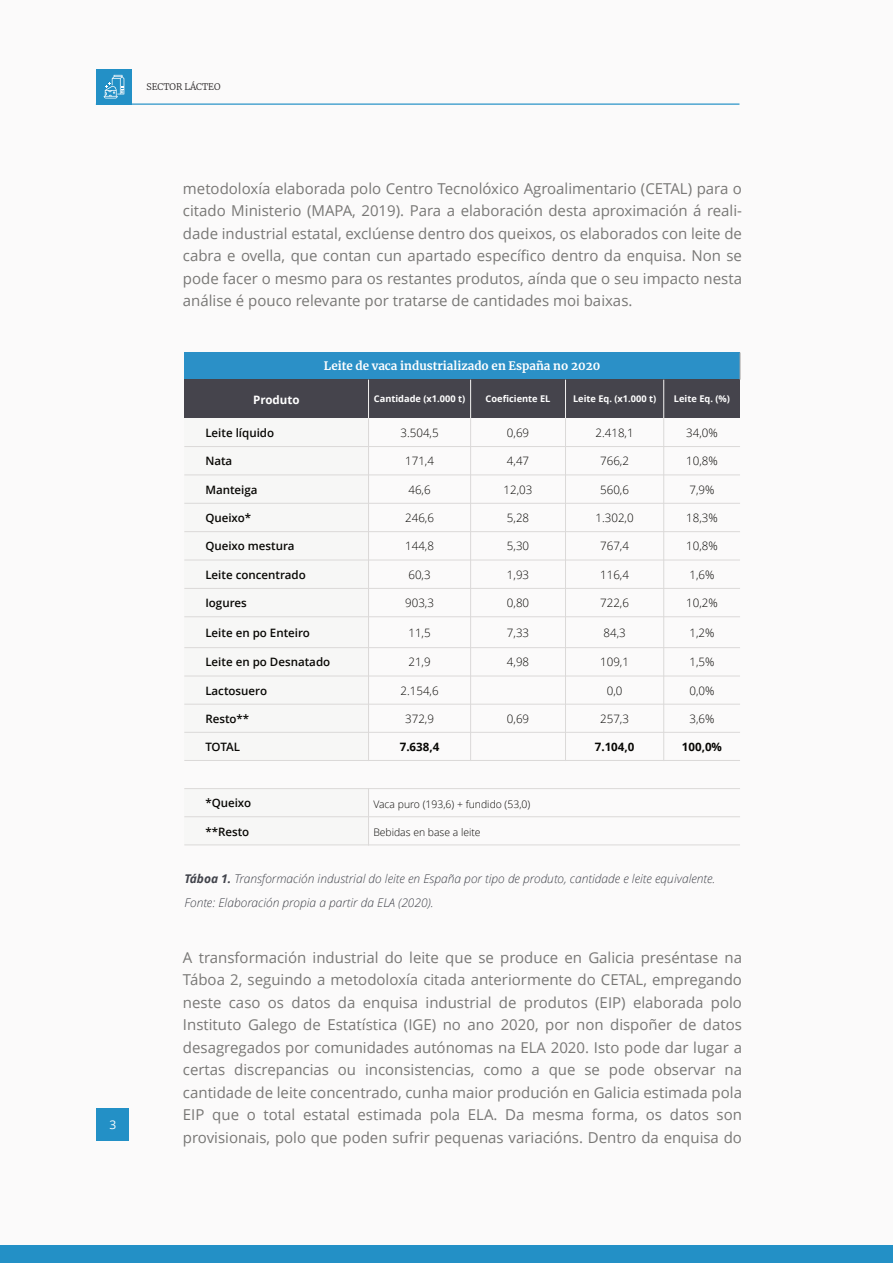
<style>
.page{position:relative;width:893px;height:1263px;background:#fbfafa}
.page>*{position:absolute;margin:0;border:0;box-sizing:border-box;transform-origin:0 0}
.t1{font:15px/22.5px "Open Sans";color:#787775;text-align:justify}
.t2{font:italic 300 12px/24px "Open Sans";color:#41434b}
.t3{font:12px "Open Sans";color:#fff}
.t4{font:300 11.55px "Open Sans";color:#080704}
.t5{font:600 11.55px "Open Sans";color:#080704}
.t6{font:700 11.55px "Merriweather";color:#fff}
.t7{font:700 11.55px "Open Sans";color:#080704}
.t8{font:700 11.55px "Open Sans";color:#fff}
.t9{font:300 10.35px "Open Sans";color:#080704}
.t10{font:700 9.3px "Open Sans";color:#fff}
.t11{font:300 9px "Merriweather";color:#231f20}
.s1{font-weight:700}
</style>
<div class="page">
<hr style="left:96px;top:104px;width:643px;height:1px;background:#2390c6">
<div style="left:96px;top:69px;width:36px;height:35px;background:#2390c6"></div>
<svg style="left:104px;top:75px;width:20px;height:23px"></svg>
<div style="left:97px;top:1108px;width:32px;height:33px;background:#2390c6"></div>
<div style="left:0;top:1245px;width:893px;height:18px;background:#2390c6"></div>
<div style="left:184px;top:353px;width:556px;height:27px;background:#2b90c7"></div>
<div style="left:184px;top:380px;width:184px;height:38px;background:#45444c"></div>
<div style="left:368px;top:380px;width:103px;height:38px;background:#45444c"></div>
<div style="left:471px;top:380px;width:94px;height:38px;background:#45444c"></div>
<div style="left:565px;top:380px;width:99px;height:38px;background:#45444c"></div>
<div style="left:664px;top:380px;width:76px;height:38px;background:#45444c"></div>
<div style="left:184px;top:418px;width:184px;height:28px;background:#f7f7f6"></div>
<div style="left:184px;top:446px;width:184px;height:29px;background:#f7f7f6"></div>
<div style="left:184px;top:475px;width:184px;height:28px;background:#f7f7f6"></div>
<div style="left:184px;top:503px;width:184px;height:29px;background:#f7f7f6"></div>
<div style="left:184px;top:532px;width:184px;height:28px;background:#f7f7f6"></div>
<div style="left:184px;top:560px;width:184px;height:28px;background:#f7f7f6"></div>
<div style="left:184px;top:588px;width:184px;height:29px;background:#f7f7f6"></div>
<div style="left:184px;top:617px;width:184px;height:31px;background:#f7f7f6"></div>
<div style="left:184px;top:648px;width:184px;height:28px;background:#f7f7f6"></div>
<div style="left:184px;top:676px;width:184px;height:28px;background:#f7f7f6"></div>
<div style="left:184px;top:704px;width:184px;height:28px;background:#f7f7f6"></div>
<div style="left:184px;top:732px;width:184px;height:28px;background:#f7f7f6"></div>
<div style="left:184px;top:789px;width:184px;height:28px;background:#f7f7f6"></div>
<div style="left:184px;top:817px;width:184px;height:28px;background:#f7f7f6"></div>
<hr style="left:368px;top:380px;width:1px;height:38px;background:#f4f3f2">
<hr style="left:368px;top:418px;width:1px;height:343px;background:#dbd9d8">
<svg style="left:368px;top:789px;width:1px;height:56px"></svg>
<hr style="left:470px;top:380px;width:1px;height:38px;background:#f4f3f2">
<hr style="left:470px;top:418px;width:1px;height:343px;background:#dbd9d8">
<hr style="left:565px;top:380px;width:1px;height:38px;background:#f4f3f2">
<hr style="left:565px;top:418px;width:1px;height:343px;background:#dbd9d8">
<hr style="left:663px;top:380px;width:1px;height:38px;background:#f4f3f2">
<hr style="left:663px;top:418px;width:1px;height:343px;background:#dbd9d8">
<hr style="left:184px;top:446px;width:556px;height:1px;background:#dbd9d8">
<hr style="left:184px;top:475px;width:556px;height:1px;background:#dbd9d8">
<hr style="left:184px;top:503px;width:556px;height:1px;background:#dbd9d8">
<hr style="left:184px;top:531px;width:556px;height:1px;background:#dbd9d8">
<hr style="left:184px;top:560px;width:556px;height:1px;background:#dbd9d8">
<hr style="left:184px;top:588px;width:556px;height:1px;background:#dbd9d8">
<hr style="left:184px;top:616px;width:556px;height:1px;background:#dbd9d8">
<hr style="left:184px;top:647px;width:556px;height:1px;background:#dbd9d8">
<hr style="left:184px;top:676px;width:556px;height:1px;background:#dbd9d8">
<hr style="left:184px;top:704px;width:556px;height:1px;background:#dbd9d8">
<hr style="left:184px;top:732px;width:556px;height:1px;background:#dbd9d8">
<hr style="left:184px;top:760px;width:556px;height:1px;background:#dbd9d8">
<hr style="left:184px;top:788px;width:184px;height:1px;background:#dbd9d8">
<hr style="left:368px;top:788px;width:372px;height:1px;background:#dbd9d8">
<hr style="left:184px;top:816px;width:556px;height:1px;background:#dbd9d8">
<svg style="left:740px;top:353px;width:1px;height:27px"></svg>
<hr style="left:184px;top:845px;width:556px;height:1px;background:#dbd9d8">
<p class="t11" style="left:146px;top:81px;width:76px">SECTOR LÁCTEO</p>
<p class="t3" style="left:110px;top:1120px;width:8px">3</p>
<p class="t1" style="left:183px;top:178px;width:561px">metodoloxía elaborada polo Centro Tecnolóxico Agroalimentario (CETAL) para o citado Ministerio (MAPA, 2019). Para a elaboración desta aproximación á reali&shy;dade industrial estatal, exclúense dentro dos queixos, os elaborados con leite de cabra e ovella, que contan cun apartado específico dentro da enquisa. Non se pode facer o mesmo para os restantes produtos, aínda que o seu impacto nesta análise é pouco relevante por tratarse de cantidades moi baixas.</p>
<p class="t6" style="left:324px;top:359px;width:278px">Leite de vaca industrializado en España no 2020</p>
<p class="t8" style="left:253px;top:395px;width:48px">Produto</p>
<p class="t10" style="left:374px;top:395px;width:93px">Cantidade (x1.000 t)</p>
<p class="t10" style="left:486px;top:395px;width:66px">Coeficiente EL</p>
<p class="t10" style="left:573px;top:395px;width:85px">Leite Eq. (x1.000 t)</p>
<p class="t10" style="left:674px;top:395px;width:58px">Leite Eq. (%)</p>
<p class="t5" style="left:205px;top:428px;width:70px">Leite líquido</p>
<p class="t4" style="left:400px;top:428px;width:40px">3.504,5</p>
<p class="t4" style="left:507px;top:428px;width:24px">0,69</p>
<p class="t4" style="left:595px;top:428px;width:40px">2.418,1</p>
<p class="t4" style="left:686px;top:428px;width:33px">34,0%</p>
<p class="t5" style="left:205px;top:456px;width:28px">Nata</p>
<p class="t4" style="left:405px;top:456px;width:30px">171,4</p>
<p class="t4" style="left:507px;top:456px;width:24px">4,47</p>
<p class="t4" style="left:600px;top:456px;width:30px">766,2</p>
<p class="t4" style="left:686px;top:456px;width:33px">10,8%</p>
<p class="t5" style="left:205px;top:485px;width:54px">Manteiga</p>
<p class="t4" style="left:408px;top:485px;width:24px">46,6</p>
<p class="t4" style="left:504px;top:485px;width:30px">12,03</p>
<p class="t4" style="left:600px;top:485px;width:30px">560,6</p>
<p class="t4" style="left:689px;top:485px;width:26px">7,9%</p>
<p class="t5" style="left:205px;top:513px;width:47px">Queixo*</p>
<p class="t4" style="left:405px;top:513px;width:30px">246,6</p>
<p class="t4" style="left:507px;top:513px;width:24px">5,28</p>
<p class="t4" style="left:595px;top:513px;width:40px">1.302,0</p>
<p class="t4" style="left:686px;top:513px;width:33px">18,3%</p>
<p class="t5" style="left:205px;top:542px;width:91px">Queixo mestura</p>
<p class="t4" style="left:405px;top:542px;width:30px">144,8</p>
<p class="t4" style="left:507px;top:542px;width:24px">5,30</p>
<p class="t4" style="left:600px;top:542px;width:30px">767,4</p>
<p class="t4" style="left:686px;top:542px;width:33px">10,8%</p>
<p class="t5" style="left:205px;top:570px;width:102px">Leite concentrado</p>
<p class="t4" style="left:408px;top:570px;width:24px">60,3</p>
<p class="t4" style="left:507px;top:570px;width:24px">1,93</p>
<p class="t4" style="left:600px;top:570px;width:30px">116,4</p>
<p class="t4" style="left:689px;top:570px;width:26px">1,6%</p>
<p class="t5" style="left:205px;top:598px;width:43px">Iogures</p>
<p class="t4" style="left:405px;top:598px;width:30px">903,3</p>
<p class="t4" style="left:507px;top:598px;width:24px">0,80</p>
<p class="t4" style="left:600px;top:598px;width:30px">722,6</p>
<p class="t4" style="left:686px;top:598px;width:33px">10,2%</p>
<p class="t5" style="left:205px;top:628px;width:106px">Leite en po Enteiro</p>
<p class="t4" style="left:408px;top:628px;width:24px">11,5</p>
<p class="t4" style="left:507px;top:628px;width:24px">7,33</p>
<p class="t4" style="left:603px;top:628px;width:24px">84,3</p>
<p class="t4" style="left:689px;top:628px;width:26px">1,2%</p>
<p class="t5" style="left:205px;top:658px;width:126px">Leite en po Desnatado</p>
<p class="t4" style="left:408px;top:658px;width:24px">21,9</p>
<p class="t4" style="left:507px;top:658px;width:24px">4,98</p>
<p class="t4" style="left:600px;top:658px;width:30px">109,1</p>
<p class="t4" style="left:689px;top:658px;width:26px">1,5%</p>
<p class="t5" style="left:205px;top:686px;width:63px">Lactosuero</p>
<p class="t4" style="left:400px;top:686px;width:40px">2.154,6</p>
<p class="t4" style="left:607px;top:686px;width:17px">0,0</p>
<p class="t4" style="left:689px;top:686px;width:26px">0,0%</p>
<p class="t5" style="left:205px;top:714px;width:45px">Resto**</p>
<p class="t4" style="left:405px;top:714px;width:30px">372,9</p>
<p class="t4" style="left:507px;top:714px;width:24px">0,69</p>
<p class="t4" style="left:600px;top:714px;width:30px">257,3</p>
<p class="t4" style="left:689px;top:714px;width:26px">3,6%</p>
<p class="t5" style="left:205px;top:742px;width:36px">TOTAL</p>
<p class="t7" style="left:400px;top:742px;width:41px">7.638,4</p>
<p class="t7" style="left:595px;top:742px;width:41px">7.104,0</p>
<p class="t7" style="left:682px;top:742px;width:42px">100,0%</p>
<p class="t5" style="left:205px;top:798px;width:47px">*Queixo</p>
<p class="t9" style="left:373px;top:800px;width:158px">Vaca puro (193,6) + fundido (53,0)</p>
<p class="t5" style="left:205px;top:827px;width:45px">**Resto</p>
<p class="t9" style="left:373px;top:828px;width:109px">Bebidas en base a leite</p>
<p class="t2" style="left:184px;top:868px;width:533px"><span class="s1">Táboa 1.</span> Transformación industrial do leite en España por tipo de produto, cantidade e leite equivalente.<br>Fonte: Elaboración propia a partir da ELA (2020).</p>
<p class="t1" style="left:183px;top:948px;width:561px">A transformación industrial do leite que se produce en Galicia preséntase na Táboa 2, seguindo a metodoloxía citada anteriormente do CETAL, empregando neste caso os datos da enquisa industrial de produtos (EIP) elaborada polo Instituto Galego de Estatística (IGE) no ano 2020, por non dispoñer de datos desagregados por comunidades autónomas na ELA 2020. Isto pode dar lugar a certas discrepancias ou inconsistencias, como a que se pode observar na cantidade de leite concentrado, cunha maior produción en Galicia estimada pola EIP que o total estatal estimada pola ELA. Da mesma forma, os datos son provisionais, polo que poden sufrir pequenas variacións. Dentro da enquisa do</p>
</div>
